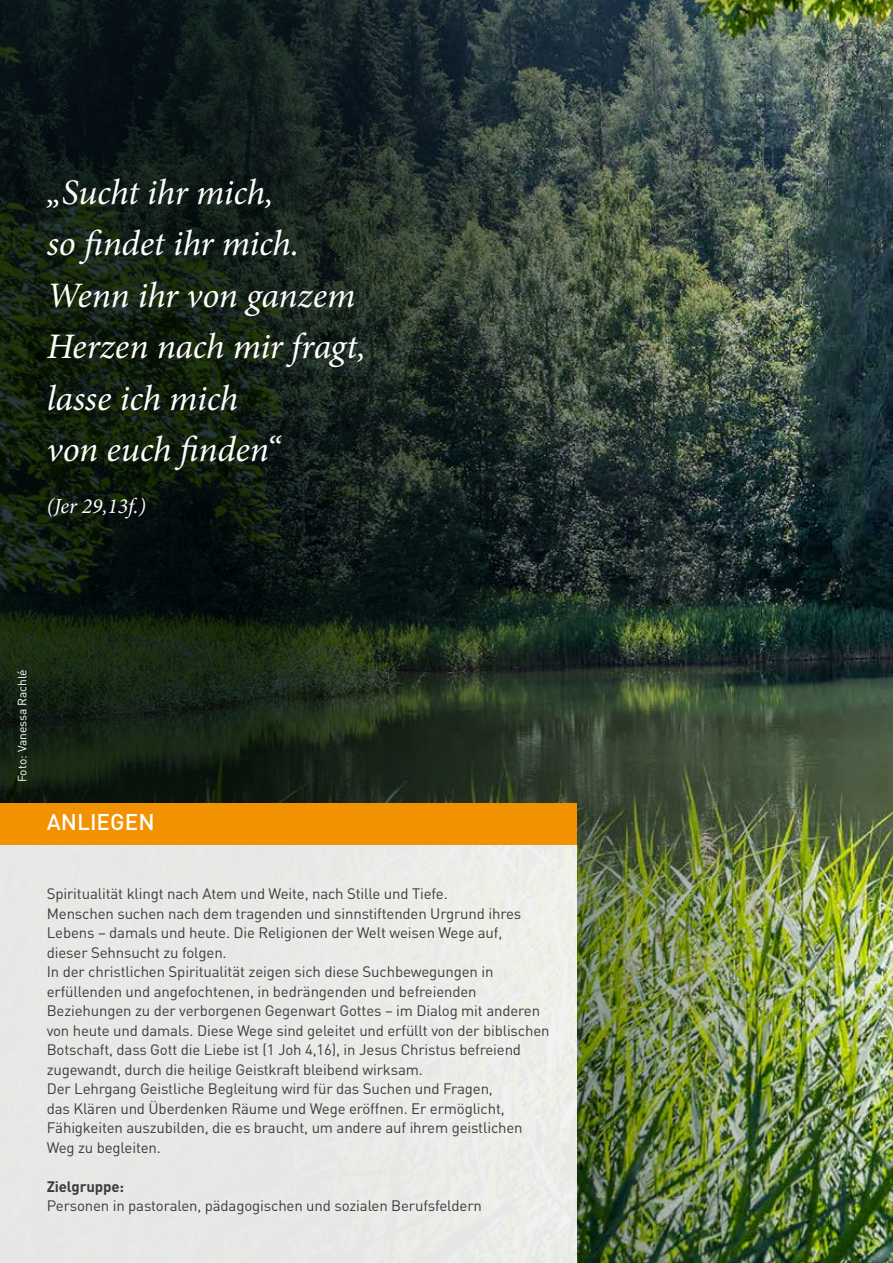
<style>
.page{position:relative;width:893px;height:1263px;background:#fff}
.page>*{position:absolute;margin:0;border:0;box-sizing:border-box;transform-origin:0 0}
.t1{font:italic 36px/51.4px "Minion Pro";letter-spacing:-.005em;color:#fff}
.t2{font:500 22.5px "DIN";color:#fff}
.t3{font:italic 21.6px "Minion Pro";color:#fff}
.t4{font:15px/19.5px "DIN";letter-spacing:-.01em;color:#3c3c3b}
.t5{font:700 15px "DIN";letter-spacing:-.01em;color:#3c3c3b}
.t6{font:12px "DIN";color:#fff}
</style>
<div class="page">
<img style="left:0;top:0;width:893px;height:1263px">
<div style="left:0;top:812px;width:577px;height:451px;background:#e7e9e7"></div>
<div style="left:0;top:803px;width:577px;height:41px;background:#f39200"></div>
<h1 class="t1" style="left:47px;top:166px;width:321px">„Sucht ihr mich,<br>so findet ihr mich.<br>Wenn ihr von ganzem<br>Herzen nach mir fragt, lasse ich mich<br>von euch finden“</h1>
<h3 class="t3" style="left:47px;top:491px;width:101px">(Jer 29,13f.)</h3>
<p class="t6" style="left:15px;top:782px;width:114px;rotate:-90deg">Foto: Vanessa Rachlé</p>
<h2 class="t2" style="left:47px;top:807px;width:109px">ANLIEGEN</h2>
<p class="t4" style="left:47px;top:884px;width:504px">Spiritualität klingt nach Atem und Weite, nach Stille und Tiefe.<br>Menschen suchen nach dem tragenden und sinnstiftenden Urgrund ihres Lebens – damals und heute. Die Religionen der Welt weisen Wege auf,<br>dieser Sehnsucht zu folgen.<br>In der christlichen Spiritualität zeigen sich diese Suchbewegungen in erfüllenden und angefochtenen, in bedrängenden und befreienden Beziehungen zu der verborgenen Gegenwart Gottes – im Dialog mit anderen von heute und damals. Diese Wege sind geleitet und erfüllt von der biblischen Botschaft, dass Gott die Liebe ist (1 Joh 4,16), in Jesus Christus befreiend zugewandt, durch die heilige Geistkraft bleibend wirksam.<br>Der Lehrgang Geistliche Begleitung wird für das Suchen und Fragen,<br>das Klären und Überdenken Räume und Wege eröffnen. Er ermöglicht, Fähigkeiten auszubilden, die es braucht, um andere auf ihrem geistlichen Weg zu begleiten.</p>
<p class="t5" style="left:47px;top:1176px;width:79px">Zielgruppe:</p>
<p class="t4" style="left:47px;top:1196px;width:437px">Personen in pastoralen, pädagogischen und sozialen Berufsfeldern</p>
</div>
